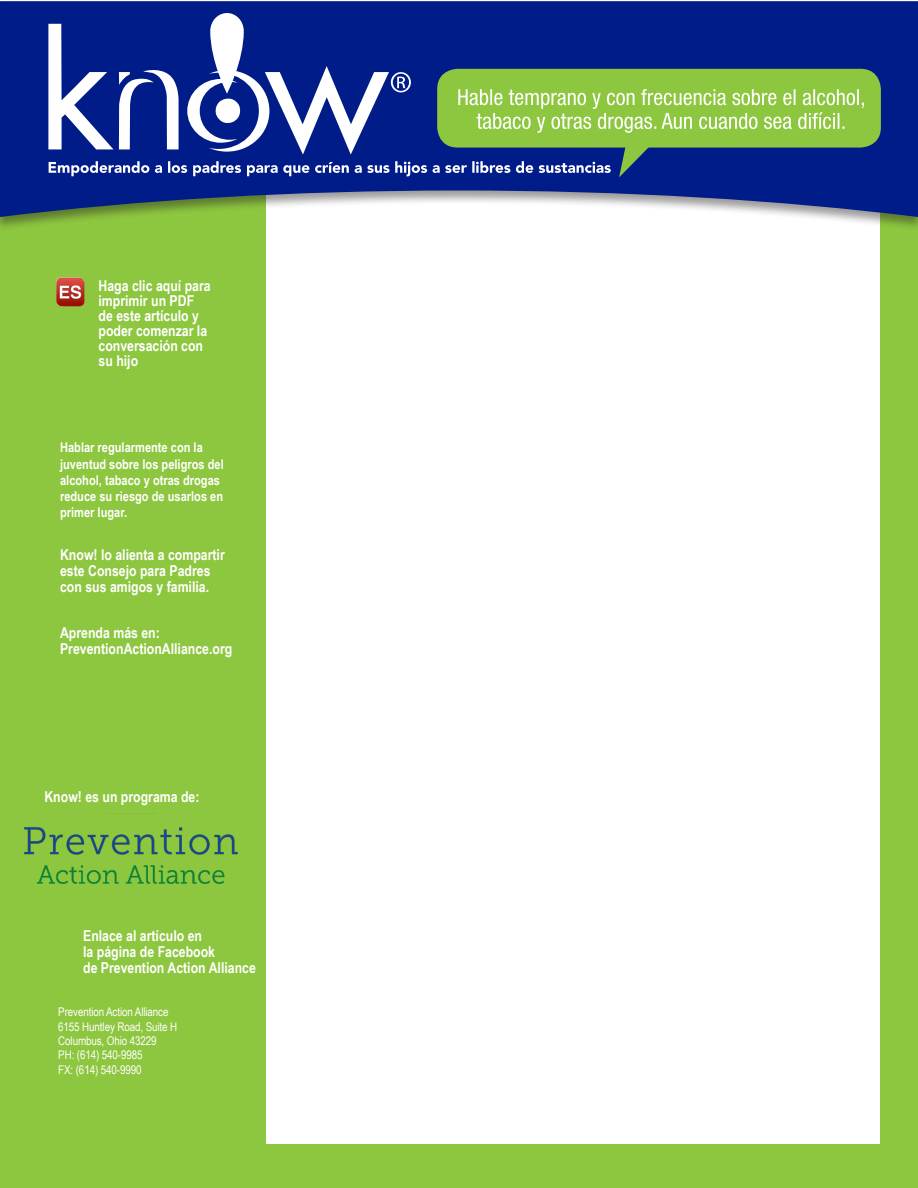
<style>
.page{position:relative;width:918px;height:1188px;background:#fff}
.page>*{position:absolute;margin:0;border:0;box-sizing:border-box;transform-origin:0 0}
.t1{font:700 15px/15px "Arial Narrow";color:#fff}
.t2{font:700 13.5px/16.2px "Arial Narrow";color:#fff}
.t3{font:12px "Arial Narrow";letter-spacing:-.01em;color:#fff}
</style>
<div class="page">
<div style="left:258px;top:117px;width:660px;height:1071px;background:#8dc63f"></div>
<div style="left:266px;top:155px;width:614px;height:989px;background:#fff"></div>
<div style="left:0;top:117px;width:262px;height:1071px;background:#8dc63f"></div>
<div style="left:0;top:0;width:918px;height:231px;background:#231f20;opacity:.45"></div>
<svg style="left:0;top:1px;width:918px;height:216px;fill:#001c88"></svg>
<img style="left:24px;top:812px;width:214px;height:72px">
<img style="left:56px;top:277px;width:29px;height:30px">
<div style="left:437px;top:69px;width:444px;height:79px;background:#8dc63f;border-radius:20px"></div>
<svg style="left:48px;top:13px;width:816px;height:164px"></svg>
<p class="t1" style="left:99px;top:277px;width:114px">Haga clic aquí para imprimir un PDF de este artículo y poder comenzar la conversación con su hijo</p>
<p class="t2" style="left:60px;top:439px;width:165px">Hablar regularmente con la juventud sobre los peligros del alcohol, tabaco y otras drogas reduce su riesgo de usarlos en primer lugar.</p>
<p class="t1" style="left:60px;top:546px;width:166px;line-height:16.2px">Know! lo alienta a compartir este Consejo para Padres con sus amigos y familia.</p>
<p class="t1" style="left:60px;top:624px;width:101px">Aprenda más en:</p>
<p class="t1" style="left:60px;top:641px;width:174px">PreventionActionAlliance.org</p>
<p class="t1" style="left:44px;top:789px;width:157px">Know! es un programa de:</p>
<p class="t1" style="left:83px;top:927px;width:174px;line-height:16.2px">Enlace al artículo en<br>la página de Facebook<br>de Prevention Action Alliance</p>
<p class="t3" style="left:58px;top:1003px;width:112px">Prevention Action Alliance</p>
<p class="t3" style="left:58px;top:1018px;width:120px">6155 Huntley Road, Suite H</p>
<p class="t3" style="left:58px;top:1032px;width:100px">Columbus, Ohio 43229</p>
<p class="t3" style="left:58px;top:1046px;width:86px">PH: (614) 540-9985</p>
<p class="t3" style="left:58px;top:1061px;width:85px">FX: (614) 540-9990</p>
</div>
